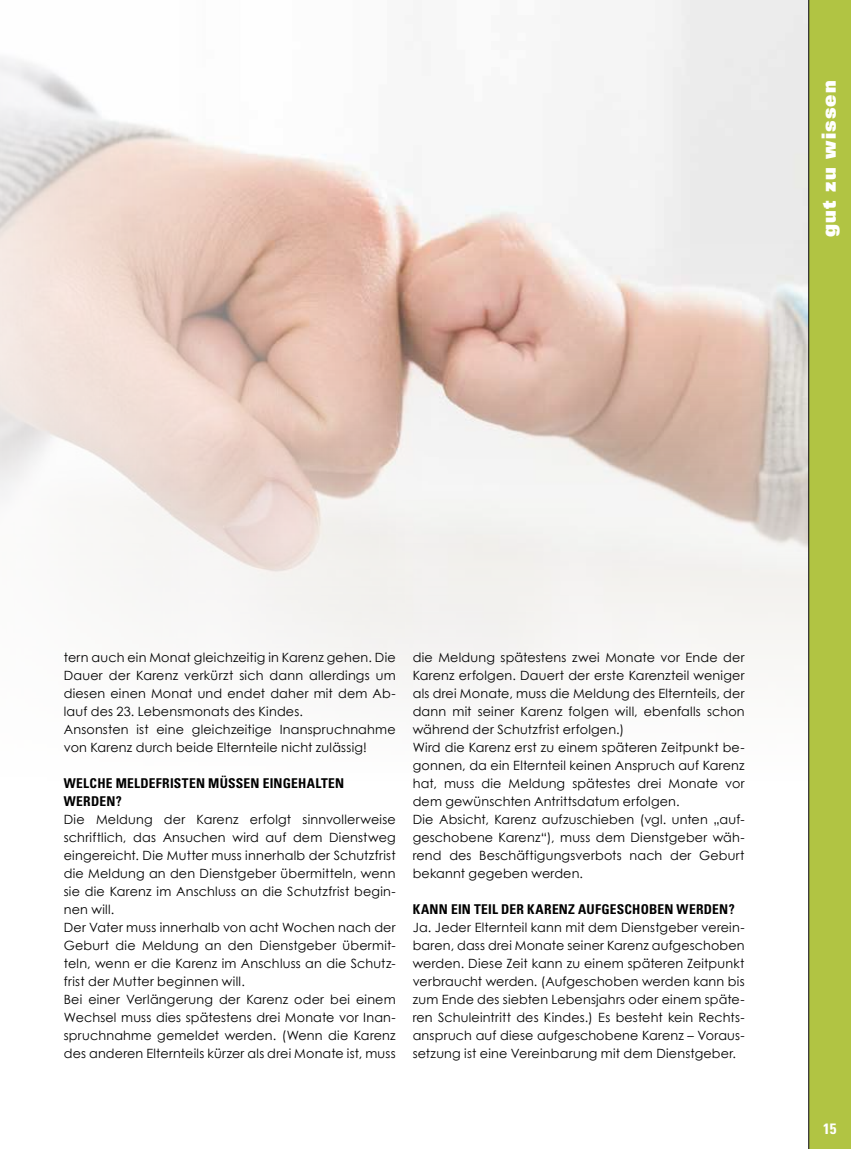
<style>
.page{position:relative;width:851px;height:1149px;background:#fff}
.page>*{position:absolute;margin:0;border:0;box-sizing:border-box;transform-origin:0 0}
.t1{font:900 19.5px "Univers";letter-spacing:.06em;color:#fff}
.t2{font:700 condensed 15px "Univers";color:#fff}
.t3{font:700 condensed 13.5px/18px "Univers";letter-spacing:.015em;color:#000}
.t4{font:12.75px/18px "Century Gothic";letter-spacing:.015em;color:#000}
</style>
<div class="page">
<img style="left:0;top:0;width:808px;height:688px">
<svg style="left:808px;top:0;width:42px;height:1148px;background:#a0b041"></svg>
<h1 class="t1" style="left:815px;top:237px;width:158px;rotate:-90deg">gut zu wissen</h1>
<p class="t4" style="left:64px;top:648px;width:333px">tern auch ein Monat gleichzeitig in Karenz gehen. Die Dauer der Karenz verkürzt sich dann allerdings um diesen einen Monat und endet daher mit dem Ab&shy;lauf des 23. Lebensmonats des Kindes.<br>Ansonsten ist eine gleichzeitige Inanspruchnahme von Karenz durch beide Elternteile nicht zulässig!</p>
<p class="t3" style="left:64px;top:773px;width:282px">WELCHE MELDEFRISTEN MÜSSEN EINGEHALTEN<br>WERDEN?</p>
<p class="t4" style="left:64px;top:810px;width:333px">Die Meldung der Karenz erfolgt sinnvollerweise schriftlich, das Ansuchen wird auf dem Dienstweg eingereicht. Die Mutter muss innerhalb der Schutzfrist die Meldung an den Dienstgeber übermitteln, wenn sie die Karenz im Anschluss an die Schutzfrist begin&shy;nen will.<br>Der Vater muss innerhalb von acht Wochen nach der Geburt die Meldung an den Dienstgeber übermit&shy;teln, wenn er die Karenz im Anschluss an die Schutz&shy;frist der Mutter beginnen will.<br>Bei einer Verlängerung der Karenz oder bei einem Wechsel muss dies spätestens drei Monate vor Inan&shy;spruchnahme gemeldet werden. (Wenn die Karenz des anderen Elternteils kürzer als drei Monate ist, muss</p>
<p class="t4" style="left:412px;top:648px;width:333px">die Meldung spätestens zwei Monate vor Ende der Karenz erfolgen. Dauert der erste Karenzteil weniger als drei Monate, muss die Meldung des Elternteils, der dann mit seiner Karenz folgen will, ebenfalls schon während der Schutzfrist erfolgen.)<br>Wird die Karenz erst zu einem späteren Zeitpunkt be&shy;gonnen, da ein Elternteil keinen Anspruch auf Karenz hat, muss die Meldung spätestes drei Monate vor dem gewünschten Antrittsdatum erfolgen.<br>Die Absicht, Karenz aufzuschieben (vgl. unten „auf&shy;geschobene Karenz“), muss dem Dienstgeber wäh&shy;rend des Beschäftigungsverbots nach der Geburt bekannt gegeben werden.</p>
<p class="t3" style="left:412px;top:899px;width:323px">KANN EIN TEIL DER KARENZ AUFGESCHOBEN WERDEN?</p>
<p class="t4" style="left:412px;top:918px;width:333px;text-align:justify">Ja. Jeder Elternteil kann mit dem Dienstgeber verein&shy;baren, dass drei Monate seiner Karenz aufgeschoben werden. Diese Zeit kann zu einem späteren Zeitpunkt verbraucht werden. (Aufgeschoben werden kann bis zum Ende des siebten Lebensjahrs oder einem späte&shy;ren Schuleintritt des Kindes.) Es besteht kein Rechts&shy;anspruch auf diese aufgeschobene Karenz – Voraus&shy;setzung ist eine Vereinbarung mit dem Dienstgeber.</p>
<p class="t2" style="left:822px;top:1118px;width:15px">15</p>
</div>
